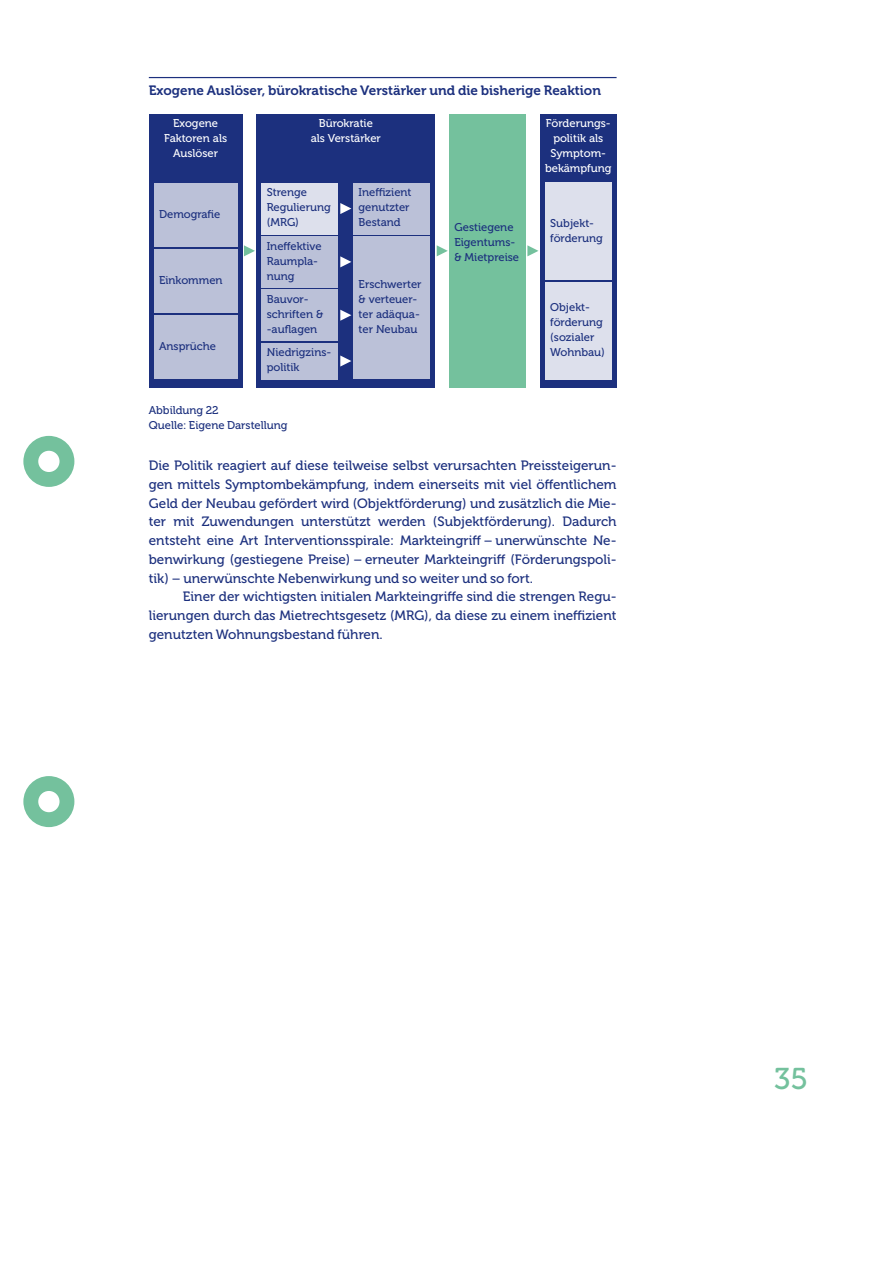
<style>
.page{position:relative;width:893px;height:1263px;background:#fff}
.page>*{position:absolute;margin:0;border:0;box-sizing:border-box;transform-origin:0 0}
.t1{font:30px "Museo 500";color:#74c19d}
.t2{font:13.5px/18.8px "Museo 500";color:#1c307e;text-align:justify}
.t3{font:13.5px "Museo 700";color:#1c307e}
.t4{font:11.25px/15px "Museo 500";color:#1c307e}
.t5{font:11.25px/15px "Museo 500";color:#fff;text-align:center}
</style>
<div class="page">
<div style="left:23px;top:436px;width:51px;height:51px;background:#74c19d;border-radius:50%"></div>
<div style="left:23px;top:776px;width:51px;height:51px;background:#74c19d;border-radius:50%"></div>
<div style="left:38px;top:451px;width:22px;height:21px;background:#fff;border-radius:50%"></div>
<div style="left:38px;top:791px;width:22px;height:21px;background:#fff;border-radius:50%"></div>
<hr style="left:149px;top:77px;width:468px;height:1px;background:#1c307e">
<div style="left:449px;top:114px;width:77px;height:274px;background:#74c19d"></div>
<div style="left:149px;top:114px;width:93px;height:274px;background:#1c307e"></div>
<div style="left:154px;top:183px;width:83px;height:64px;background:#bbc1d8"></div>
<div style="left:154px;top:249px;width:83px;height:64px;background:#bbc1d8"></div>
<div style="left:154px;top:315px;width:83px;height:64px;background:#bbc1d8"></div>
<div style="left:257px;top:114px;width:178px;height:274px;background:#1c307e"></div>
<div style="left:262px;top:183px;width:76px;height:51px;background:#dde0ec"></div>
<div style="left:353px;top:183px;width:77px;height:51px;background:#bbc1d8"></div>
<div style="left:262px;top:236px;width:76px;height:51px;background:#bbc1d8"></div>
<div style="left:353px;top:236px;width:77px;height:143px;background:#bbc1d8"></div>
<div style="left:262px;top:290px;width:76px;height:51px;background:#bbc1d8"></div>
<div style="left:262px;top:343px;width:76px;height:36px;background:#bbc1d8"></div>
<div style="left:540px;top:114px;width:77px;height:274px;background:#1c307e"></div>
<div style="left:545px;top:183px;width:66px;height:97px;background:#dde0ec"></div>
<div style="left:545px;top:282px;width:66px;height:97px;background:#dde0ec"></div>
<svg style="left:244px;top:245px;width:11px;height:11px"></svg>
<svg style="left:437px;top:245px;width:11px;height:11px"></svg>
<svg style="left:340px;top:203px;width:11px;height:11px"></svg>
<svg style="left:340px;top:310px;width:11px;height:11px"></svg>
<svg style="left:340px;top:355px;width:11px;height:12px"></svg>
<svg style="left:340px;top:256px;width:11px;height:11px"></svg>
<svg style="left:527px;top:245px;width:11px;height:11px"></svg>
<p class="t3" style="left:149px;top:83px;width:454px">Exogene Auslöser, bürokratische Verstärker und die bisherige Reaktion</p>
<p class="t5" style="left:164px;top:116px;width:65px">Exogene<br>Faktoren als<br>Auslöser</p>
<p class="t4" style="left:159px;top:207px;width:63px">Demografie</p>
<p class="t4" style="left:159px;top:273px;width:65px">Einkommen</p>
<p class="t4" style="left:159px;top:339px;width:59px">Ansprüche</p>
<p class="t5" style="left:311px;top:116px;width:72px">Bürokratie als Verstärker</p>
<p class="t4" style="left:267px;top:185px;width:66px">Strenge<br>Regulierung (MRG)</p>
<p class="t4" style="left:359px;top:185px;width:54px">Ineffizient genutzter<br>Bestand</p>
<p class="t4" style="left:267px;top:239px;width:56px">Ineffektive<br>Raumpla&shy;nung</p>
<p class="t4" style="left:359px;top:277px;width:64px">Erschwerter &amp; verteuer&shy;ter adäqua&shy;ter Neubau</p>
<p class="t4" style="left:267px;top:292px;width:58px">Bauvor&shy;schriften &amp; -auflagen</p>
<p class="t4" style="left:267px;top:345px;width:66px">Niedrigzins&shy;politik</p>
<p class="t4" style="left:454px;top:220px;width:66px">Gestiegene<br>Eigentums-&amp; Mietpreise</p>
<p class="t5" style="left:545px;top:116px;width:68px">Förderungs&shy;politik als<br>Symptom&shy;bekämpfung</p>
<p class="t4" style="left:550px;top:216px;width:54px">Subjekt&shy;förderung</p>
<p class="t4" style="left:550px;top:300px;width:56px">Objekt&shy;förderung (sozialer<br>Wohnbau)</p>
<p class="t4" style="left:149px;top:403px;width:140px">Abbildung 22<br>Quelle: Eigene Darstellung</p>
<p class="t2" style="left:149px;top:456px;width:469px">Die Politik reagiert auf diese teilweise selbst verursachten Preissteigerun&shy;gen mittels Symptombekämpfung, indem einerseits mit viel öffentlichem Geld der Neubau gefördert wird (Objektförderung) und zusätzlich die Mie&shy;ter mit Zuwendungen unterstützt werden (Subjektförderung). Dadurch entsteht eine Art Interventionsspirale: Markteingriff – unerwünschte Ne&shy;benwirkung (gestiegene Preise) – erneuter Markteingriff (Förderungspoli&shy;tik) – unerwünschte Nebenwirkung und so weiter und so fort.</p>
<p class="t2" style="left:149px;top:588px;width:469px;text-indent:34px">Einer der wichtigsten initialen Markteingriffe sind die strengen Regu&shy;lierungen durch das Mietrechtsgesetz (MRG), da diese zu einem ineffizient genutzten Wohnungsbestand führen.</p>
<h1 class="t1" style="left:774px;top:1062px;width:35px">35</h1>
</div>
